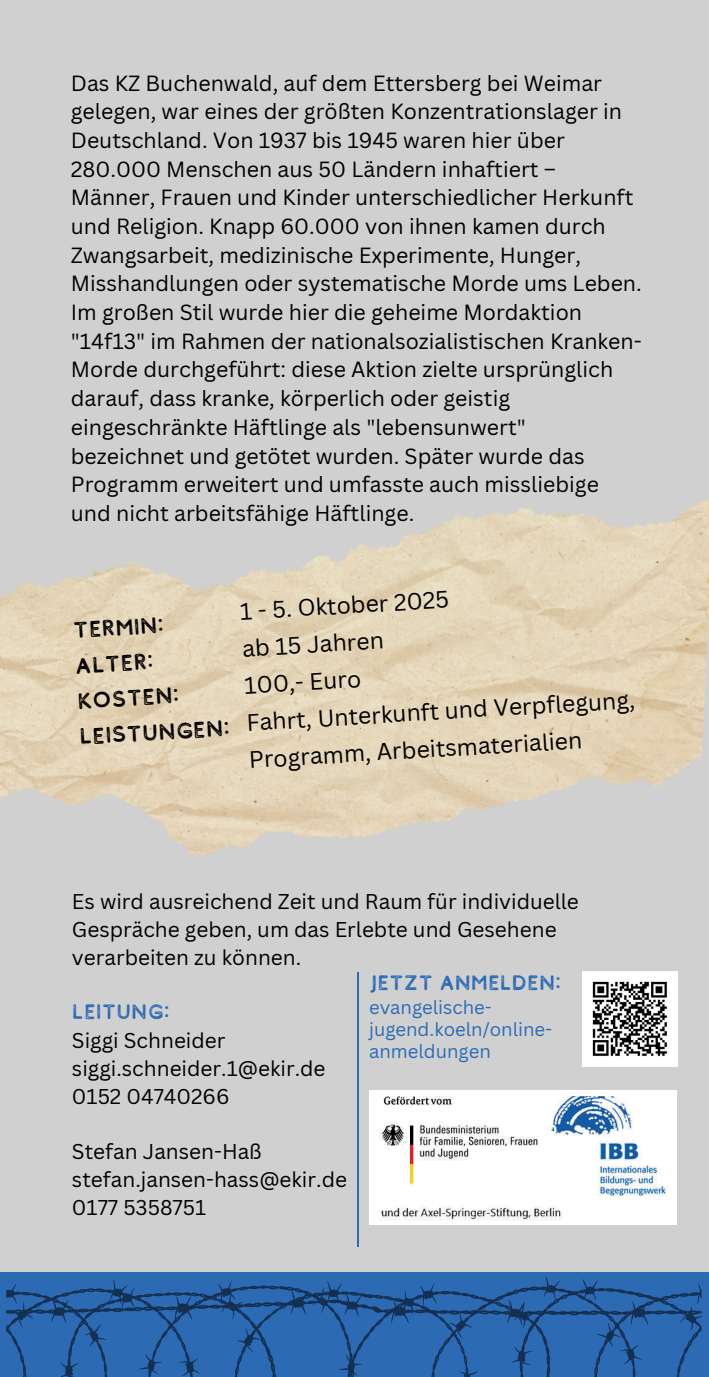
<style>
.page{position:relative;width:709px;height:1377px;background:#d0d0d0}
.page>*{position:absolute;margin:0;border:0;box-sizing:border-box;transform-origin:0 0}
.t1{font:23.18px/36.9px "Canva Sans";color:#000}
.t2{font:22.5px/35.3px "Comodo Stamp";color:#000}
.t3{font:21.38px/28.8px "Canva Sans";color:#000}
.t4{font:20.93px/27.7px "Canva Sans";color:#000}
.t5{font:20.93px "Comodo Stamp";color:#2c6ab4}
.t6{font:18.45px/21.6px "Canva Sans";color:#2c6ab4}
.s1{font-family:"Comodo Stamp";color:#2c6ab4}
</style>
<div class="page">
<div style="left:0;top:1273px;width:708px;height:104px;background:#2c6ab4"></div>
<svg style="left:6px;top:1276px;width:695px;height:101px"></svg>
<img style="left:369px;top:1091px;width:307px;height:133px">
<img style="left:583px;top:972px;width:94px;height:94px">
<hr style="left:357px;top:972px;width:1px;height:275px;background:#2c6ab4">
<img style="left:0;top:499px;width:709px;height:357px">
<p class="t3" style="left:71px;top:68px;width:572px">Das KZ Buchenwald, auf dem Ettersberg bei Weimar gelegen, war eines der größten Konzentrationslager in Deutschland. Von 1937 bis 1945 waren hier über 280.000 Menschen aus 50 Ländern inhaftiert – Männer, Frauen und Kinder unterschiedlicher Herkunft und Religion. Knapp 60.000 von ihnen kamen durch Zwangsarbeit, medizinische Experimente, Hunger, Misshandlungen oder systematische Morde ums Leben.<br>Im großen Stil wurde hier die geheime Mordaktion "14f13" im Rahmen der nationalsozialistischen Kranken-Morde durchgeführt: diese Aktion zielte ursprünglich darauf, dass kranke, körperlich oder geistig eingeschränkte Häftlinge als "lebensunwert" bezeichnet und getötet wurden. Später wurde das Programm erweitert und umfasste auch missliebige und nicht arbeitsfähige Häftlinge.</p>
<p class="t2" style="left:72px;top:612px;width:153px;rotate:-3deg">TERMIN:<br>ALTER:<br>KOSTEN:<br>LEISTUNGEN:</p>
<h1 class="t1" style="left:239px;top:592px;width:391px;rotate:-3deg">1 - 5. Oktober 2025<br>ab 15 Jahren<br>100,- Euro<br>Fahrt, Unterkunft und Verpflegung,<br>Programm, Arbeitsmaterialien</h1>
<h1 class="t4" style="left:72px;top:887px;width:508px">Es wird ausreichend Zeit und Raum für individuelle<br>Gespräche geben, um das Erlebte und Gesehene verarbeiten zu können.</h1>
<p class="t4" style="left:72px;top:996px;width:255px;line-height:28.3px"><span class="s1">LEITUNG:<br></span>Siggi Schneider siggi.schneider.1@ekir.de<br>0152 04740266</p>
<h1 class="t4" style="left:72px;top:1137px;width:276px">Stefan Jansen-Haß stefan.jansen-hass@ekir.de<br>0177 5358751</h1>
<p class="t5" style="left:369px;top:971px;width:194px">JETZT ANMELDEN:</p>
<p class="t6" style="left:369px;top:996px;width:185px">evangelische&shy;jugend.koeln/online&shy;anmeldungen</p>
</div>
